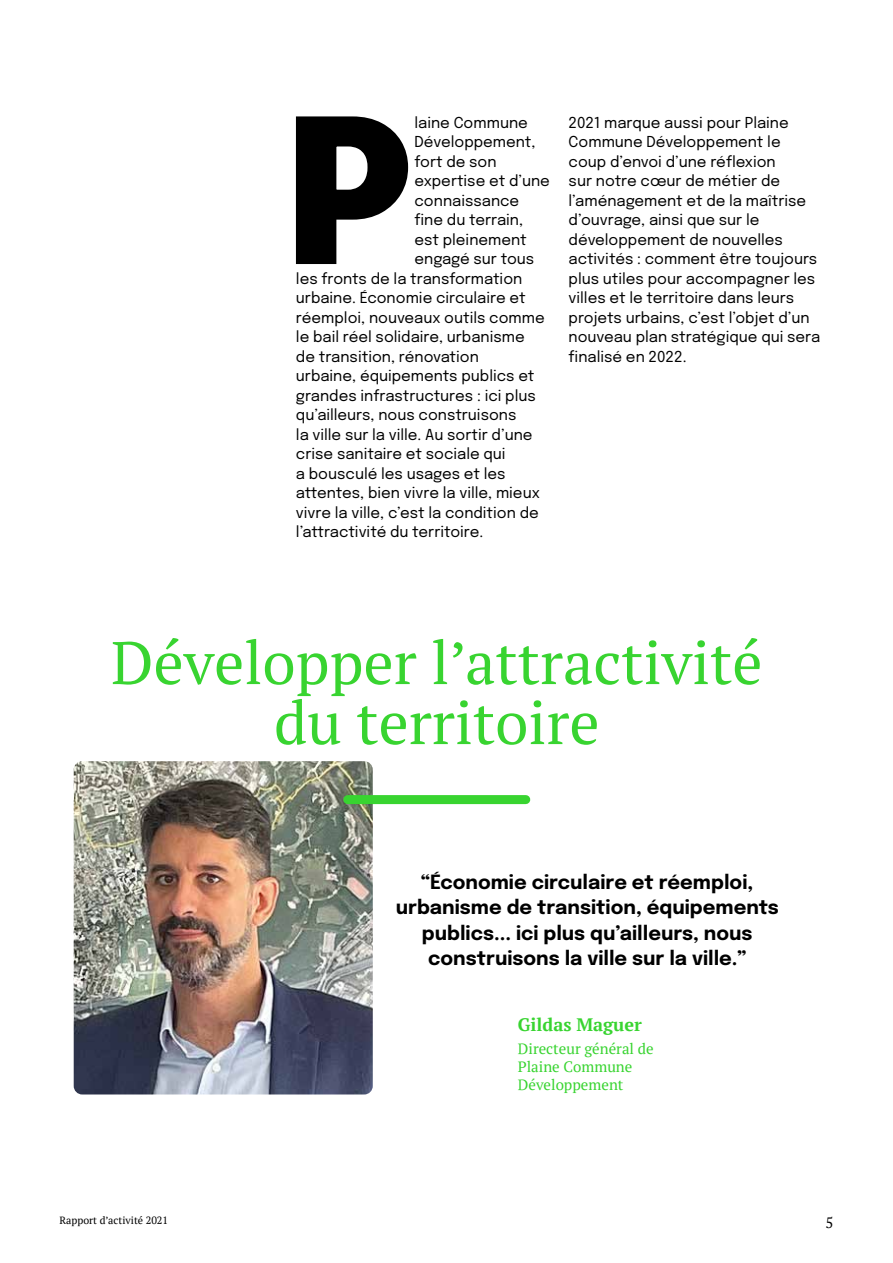
<style>
.page{position:relative;width:893px;height:1263px;background:#fff}
.page>*{position:absolute;margin:0;border:0;box-sizing:border-box;transform-origin:0 0}
.t1{font:900 200.1px "Epilogue";color:#000}
.t2{font:60px/60px "PT Serif";color:#38d430;text-align:center}
.t3{font:700 19.5px/25.5px "Epilogue";color:#000;text-align:center}
.t4{font:700 18px "PT Serif";color:#38d430}
.t5{font:15px/19.5px "Epilogue";color:#000}
.t6{font:15px/18px "PT Serif";color:#38d430}
.t7{font:15px "PT Serif";color:#000}
.t8{font:10.5px "PT Serif";color:#000}
</style>
<div class="page">
<img style="left:74px;top:761px;width:299px;height:333px">
<div style="left:348px;top:795px;width:178px;height:9px;background:#38d430"></div>
<h1 class="t1" style="left:285px;top:51px;width:131px">P</h1>
<p class="t5" style="left:414px;top:112px;width:115px">laine Commune</p>
<p class="t5" style="left:414px;top:131px;width:123px">Développement,</p>
<p class="t5" style="left:414px;top:151px;width:84px">fort de son</p>
<p class="t5" style="left:414px;top:170px;width:137px">expertise et d’une</p>
<p class="t5" style="left:414px;top:190px;width:106px">connaissance</p>
<p class="t5" style="left:414px;top:209px;width:110px">fine du terrain,</p>
<p class="t5" style="left:414px;top:229px;width:114px">est pleinement</p>
<p class="t5" style="left:414px;top:248px;width:121px">engagé sur tous</p>
<p class="t5" style="left:296px;top:268px;width:228px">les fronts de la transformation</p>
<p class="t5" style="left:296px;top:287px;width:231px">urbaine. Économie circulaire et</p>
<p class="t5" style="left:296px;top:307px;width:250px">réemploi, nouveaux outils comme</p>
<p class="t5" style="left:296px;top:326px;width:230px">le bail réel solidaire, urbanisme</p>
<p class="t5" style="left:296px;top:346px;width:184px">de transition, rénovation</p>
<p class="t5" style="left:296px;top:365px;width:240px">urbaine, équipements publics et</p>
<p class="t5" style="left:296px;top:385px;width:241px">grandes infrastructures : ici plus</p>
<p class="t5" style="left:296px;top:404px;width:222px">qu’ailleurs, nous construisons</p>
<p class="t5" style="left:296px;top:424px;width:238px">la ville sur la ville. Au sortir d’une</p>
<p class="t5" style="left:296px;top:443px;width:211px">crise sanitaire et sociale qui</p>
<p class="t5" style="left:296px;top:463px;width:211px">a bousculé les usages et les</p>
<p class="t5" style="left:296px;top:482px;width:245px">attentes, bien vivre la ville, mieux</p>
<p class="t5" style="left:296px;top:502px;width:244px">vivre la ville, c’est la condition de</p>
<p class="t5" style="left:296px;top:521px;width:189px">l’attractivité du territoire.</p>
<p class="t5" style="left:569px;top:112px;width:253px">2021 marque aussi pour Plaine<br>Commune Développement le coup d’envoi d’une réflexion<br>sur notre cœur de métier de l’aménagement et de la maîtrise d’ouvrage, ainsi que sur le développement de nouvelles activités : comment être toujours plus utiles pour accompagner les villes et le territoire dans leurs projets urbains, c’est l’objet d’un nouveau plan stratégique qui sera finalisé en 2022.</p>
<h2 class="t2" style="left:111px;top:632px;width:653px">Développer l’attractivité du territoire</h2>
<h3 class="t3" style="left:396px;top:868px;width:385px">“Économie circulaire et réemploi, urbanisme de transition, équipements publics... ici plus qu’ailleurs, nous construisons la ville sur la ville.”</h3>
<p class="t4" style="left:518px;top:1013px;width:126px">Gildas Maguer</p>
<p class="t6" style="left:518px;top:1039px;width:137px">Directeur général de<br>Plaine Commune<br>Développement</p>
<p class="t8" style="left:60px;top:1214px;width:110px">Rapport d’activité 2021</p>
<p class="t7" style="left:825px;top:1213px;width:9px">5</p>
</div>
